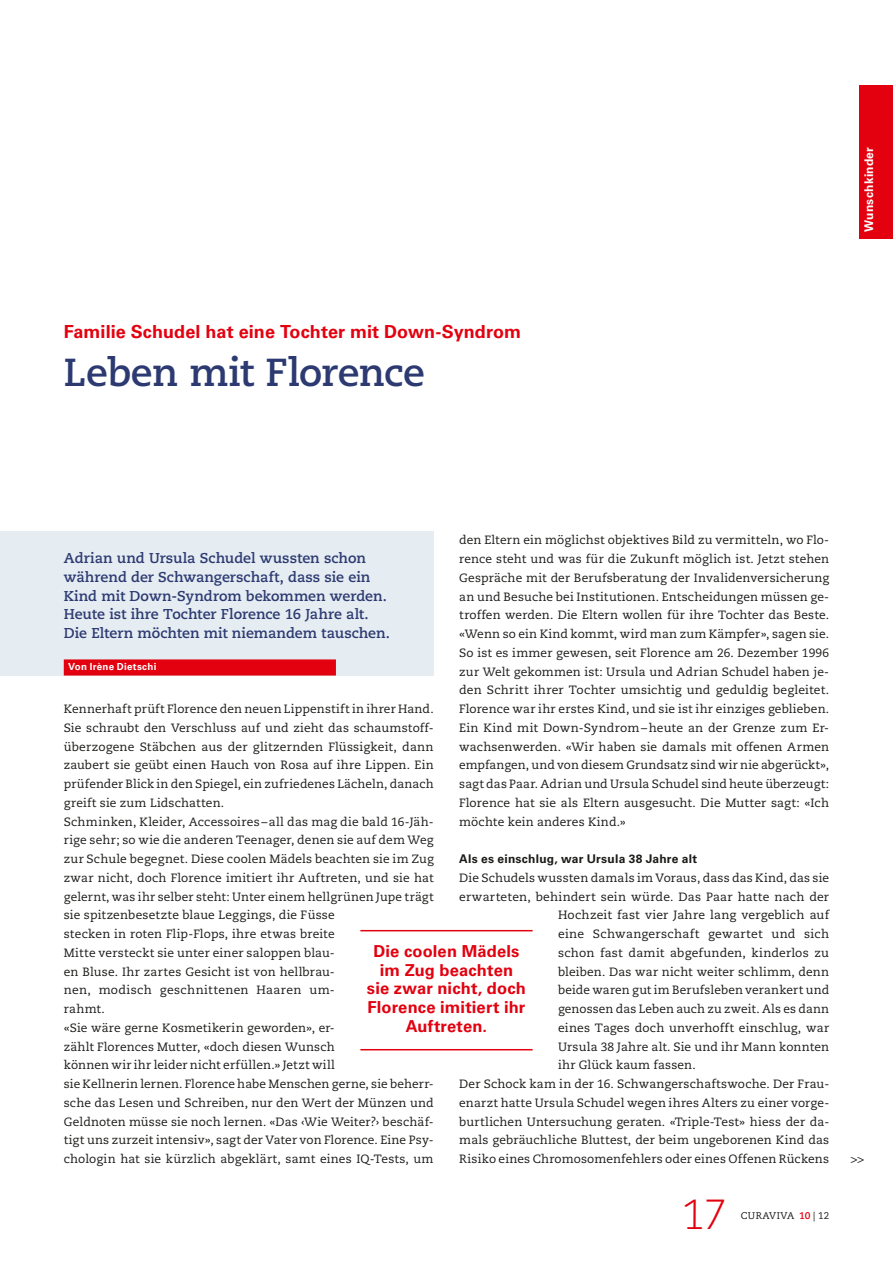
<style>
.page{position:relative;width:893px;height:1263px;background:#fff}
.page>*{position:absolute;margin:0;border:0;box-sizing:border-box;transform-origin:0 0}
.t1{font:300 42px "Caecilia LT Std";color:#e3000f}
.t2{font:700 39px "Caecilia LT Std";letter-spacing:-.015em;color:#2c3a71}
.t3{font:700 18px "Univers LT Std";letter-spacing:.005em;color:#e3000f}
.t4{font:700 16.5px/18.8px "Univers LT Std";letter-spacing:.01em;color:#e3000f;text-align:center}
.t5{font:700 14.25px/18.8px "Caecilia LT Std";color:#2c3a71}
.t6{font:12px/18.8px "Caecilia LT Std";letter-spacing:.015em;color:#1a1a18}
.t7{font:700 12px "Univers LT Std";letter-spacing:.02em;color:#1a1a18}
.t8{font:700 12px "Univers LT Std";letter-spacing:.025em;color:#fff}
.t9{font:700 9.75px "Univers LT Std";letter-spacing:.03em;color:#fff}
.t10{font:9.75px "Caecilia LT Std";letter-spacing:.035em;color:#1a1a18}
.s1{font-weight:700;color:#e3000f}
</style>
<div class="page">
<div style="left:859px;top:85px;width:34px;height:153px;background:#e3000f"></div>
<div style="left:0;top:531px;width:434px;height:145px;background:#e5ecf2"></div>
<div style="left:64px;top:659px;width:272px;height:16px;background:#e3000f"></div>
<hr style="left:360px;top:930px;width:173px;height:1px;background:#e3000f">
<hr style="left:360px;top:1049px;width:173px;height:1px;background:#e3000f">
<h3 class="t3" style="left:64px;top:321px;width:459px">Familie Schudel hat eine Tochter mit Down-Syndrom</h3>
<h2 class="t2" style="left:64px;top:349px;width:362px">Leben mit Florence</h2>
<p class="t8" style="left:862px;top:232px;width:86px;rotate:-90deg">Wunschkinder</p>
<p class="t6" style="left:459px;top:531px;width:371px;text-align:justify">den Eltern ein möglichst objektives Bild zu vermitteln, wo Flo&shy;rence steht und was für die Zukunft möglich ist. Jetzt stehen Gespräche mit der Berufsberatung der Invalidenversicherung an und Besuche bei Institutionen. Entscheidungen müssen ge&shy;troffen werden. Die Eltern wollen für ihre Tochter das Beste. «Wenn so ein Kind kommt, wird man zum Kämpfer», sagen sie.<br>So ist es immer gewesen, seit Florence am 26. Dezember 1996 zur Welt gekommen ist: Ursula und Adrian Schudel haben je&shy;den Schritt ihrer Tochter umsichtig und geduldig begleitet.<br>Florence war ihr erstes Kind, und sie ist ihr einziges geblieben.<br>Ein Kind mit Down-Syndrom–heute an der Grenze zum Er&shy;wachsenwerden. «Wir haben sie damals mit offenen Armen empfangen, und von diesem Grundsatz sind wir nie abgerückt», sagt das Paar. Adrian und Ursula Schudel sind heute überzeugt:<br>Florence hat sie als Eltern ausgesucht. Die Mutter sagt: «Ich möchte kein anderes Kind.»</p>
<p class="t7" style="left:459px;top:852px;width:239px">Als es einschlug, war Ursula 38 Jahre alt</p>
<p class="t6" style="left:459px;top:869px;width:371px">Die Schudels wussten damals im Voraus, dass das Kind, das sie</p>
<p class="t6" style="left:459px;top:887px;width:371px">erwarteten, behindert sein würde. Das Paar hatte nach der</p>
<p class="t6" style="left:558px;top:906px;width:273px">Hochzeit fast vier Jahre lang vergeblich auf</p>
<p class="t6" style="left:558px;top:925px;width:273px">eine Schwangerschaft gewartet und sich</p>
<p class="t6" style="left:558px;top:944px;width:273px">schon fast damit abgefunden, kinderlos zu</p>
<p class="t6" style="left:558px;top:962px;width:273px">bleiben. Das war nicht weiter schlimm, denn</p>
<p class="t6" style="left:558px;top:981px;width:273px">beide waren gut im Berufsleben verankert und</p>
<p class="t6" style="left:558px;top:1000px;width:273px">genossen das Leben auch zu zweit. Als es dann</p>
<p class="t6" style="left:558px;top:1019px;width:273px">eines Tages doch unverhofft einschlug, war</p>
<p class="t6" style="left:558px;top:1037px;width:273px">Ursula 38 Jahre alt. Sie und ihr Mann konnten</p>
<p class="t6" style="left:558px;top:1056px;width:139px">ihr Glück kaum fassen.</p>
<p class="t6" style="left:459px;top:1075px;width:371px">Der Schock kam in der 16. Schwangerschaftswoche. Der Frau-</p>
<p class="t6" style="left:459px;top:1094px;width:371px">enarzt hatte Ursula Schudel wegen ihres Alters zu einer vorge-</p>
<p class="t6" style="left:459px;top:1112px;width:371px">burtlichen Untersuchung geraten. «Triple-Test» hiess der da-</p>
<p class="t6" style="left:459px;top:1131px;width:371px">mals gebräuchliche Bluttest, der beim ungeborenen Kind das</p>
<p class="t6" style="left:459px;top:1150px;width:371px">Risiko eines Chromosomenfehlers oder eines Offenen Rückens</p>
<p class="t5" style="left:64px;top:549px;width:328px">Adrian und Ursula Schudel wussten schon während der Schwangerschaft, dass sie ein Kind mit Down-Syndrom bekommen werden.<br>Heute ist ihre Tochter Florence 16 Jahre alt.<br>Die Eltern möchten mit niemandem tauschen.</p>
<p class="t9" style="left:68px;top:661px;width:90px">Von Irène Dietschi</p>
<p class="t6" style="left:64px;top:700px;width:371px">Kennerhaft prüft Florence den neuen Lippenstift in ihrer Hand.<br>Sie schraubt den Verschluss auf und zieht das schaumstoff&shy;überzogene Stäbchen aus der glitzernden Flüssigkeit, dann zaubert sie geübt einen Hauch von Rosa auf ihre Lippen. Ein prüfender Blick in den Spiegel, ein zufriedenes Lächeln, danach greift sie zum Lidschatten.<br>Schminken, Kleider, Accessoires –all das mag die bald 16-Jäh&shy;rige sehr; so wie die anderen Teenager, denen sie auf dem Weg zur Schule begegnet. Diese coolen Mädels beachten sie im Zug zwar nicht, doch Florence imitiert ihr Auftreten, und sie hat gelernt, was ihr selber steht: Unter einem hellgrünen Jupe trägt sie spitzenbesetzte blaue Leggings, die Füsse<br>stecken in roten Flip-Flops, ihre etwas breite<br>Mitte versteckt sie unter einer saloppen blau-<br>en Bluse. Ihr zartes Gesicht ist von hellbrau-<br>nen, modisch geschnittenen Haaren um-<br>rahmt.<br>«Sie wäre gerne Kosmetikerin geworden», er-<br>zählt Florences Mutter, «doch diesen Wunsch<br>können wir ihr leider nicht erfüllen.» Jetzt will<br>sie Kellnerin lernen. Florence habe Menschen gerne, sie beherr&shy;sche das Lesen und Schreiben, nur den Wert der Münzen und Geldnoten müsse sie noch lernen. «Das ‹Wie Weiter?› beschäf&shy;tigt uns zurzeit intensiv», sagt der Vater von Florence. Eine Psy&shy;chologin hat sie kürzlich abgeklärt, samt eines IQ-Tests, um</p>
<h3 class="t4" style="left:367px;top:942px;width:160px">Die coolen Mädels im Zug beachten sie zwar nicht, doch<br>Florence imitiert ihr<br>Auftreten.</h3>
<h1 class="t1" style="left:682px;top:1191px;width:47px">17</h1>
<p class="t10" style="left:741px;top:1210px;width:90px">CURAVIVA <span class="s1">10</span> | 12</p>
<p class="t6" style="left:850px;top:1150px;width:15px">&gt;&gt;</p>
</div>
